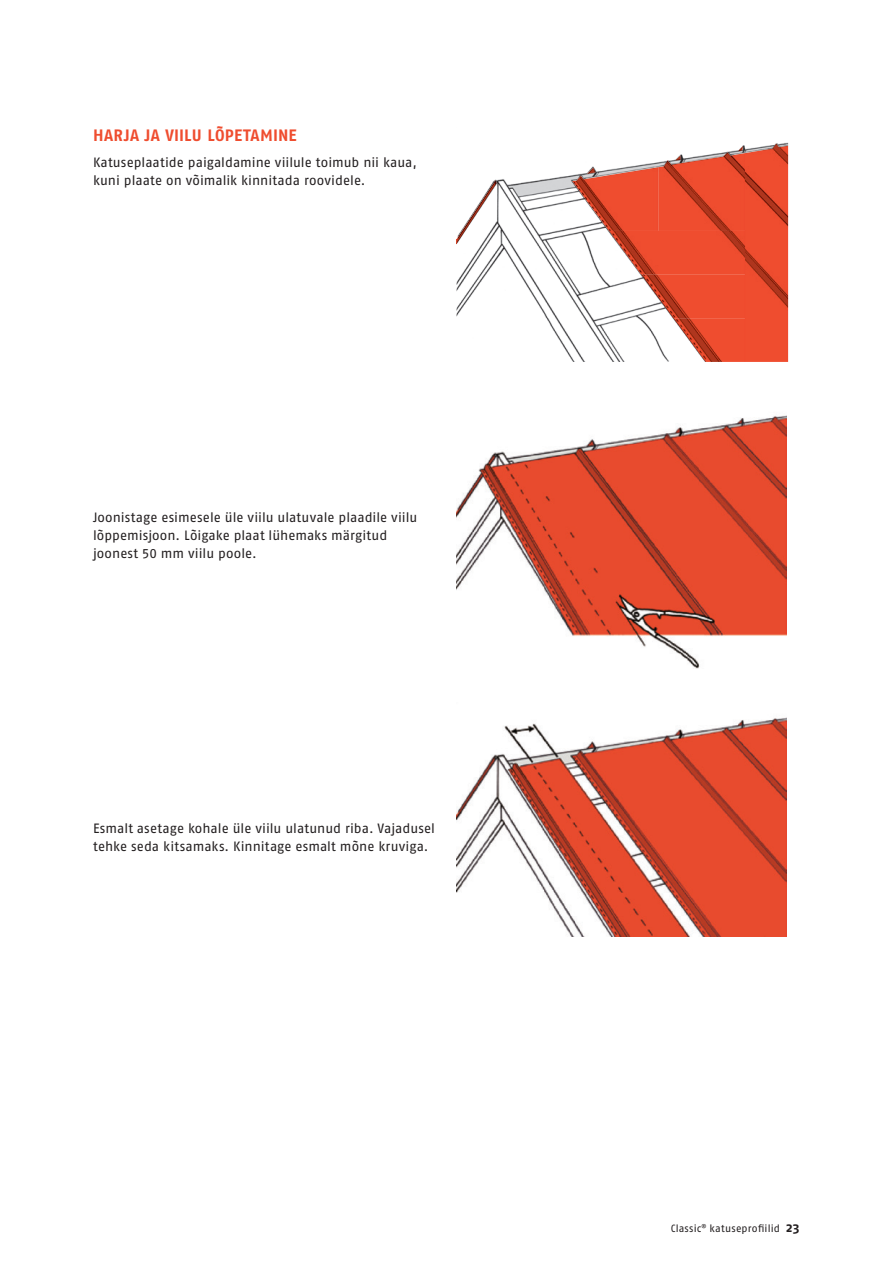
<style>
.page{position:relative;width:893px;height:1263px;background:#fff}
.page>*{position:absolute;margin:0;border:0;box-sizing:border-box;transform-origin:0 0}
.t1{font:700 16.5px "Fago OT";letter-spacing:.015em;color:#ef4d2f}
.t2{font:13.5px/18px "Fago OT";color:#231f20}
.t3{font:10.5px "Fago OT";letter-spacing:.015em;color:#231f20}
.s1{font-weight:700;font-size:13.5px}
</style>
<div class="page">
<img style="left:457px;top:142px;width:331px;height:220px">
<img style="left:457px;top:180px;width:40px;height:64px">
<img style="left:572px;top:167px;width:86px;height:64px">
<img style="left:658px;top:152px;width:87px;height:79px">
<img style="left:745px;top:144px;width:43px;height:218px">
<img style="left:609px;top:231px;width:136px;height:44px">
<img style="left:641px;top:274px;width:104px;height:44px">
<img style="left:673px;top:318px;width:72px;height:44px">
<svg style="left:587px;top:168px;width:9px;height:6px"></svg>
<svg style="left:675px;top:155px;width:6px;height:6px"></svg>
<svg style="left:738px;top:146px;width:5px;height:5px"></svg>
<img style="left:457px;top:415px;width:330px;height:254px">
<img style="left:457px;top:717px;width:330px;height:219px">
<p class="t1" style="left:93px;top:125px;width:205px">HARJA JA VIILU LÕPETAMINE</p>
<p class="t2" style="left:93px;top:153px;width:325px">Katuseplaatide paigaldamine viilule toimub nii kaua, kuni plaate on võimalik kinnitada roovidele.</p>
<p class="t2" style="left:93px;top:508px;width:326px">Joonistage esimesele üle viilu ulatuvale plaadile viilu lõppemisjoon. Lõigake plaat lühemaks märgitud joonest 50 mm viilu poole.</p>
<p class="t2" style="left:93px;top:819px;width:344px">Esmalt asetage kohale üle viilu ulatunud riba. Vajadusel tehke seda kitsamaks. Kinnitage esmalt mõne kruviga.</p>
<p class="t3" style="left:671px;top:1222px;width:130px">Classic<sup>®</sup> katuseprofiilid <span class="s1">23</span></p>
</div>
